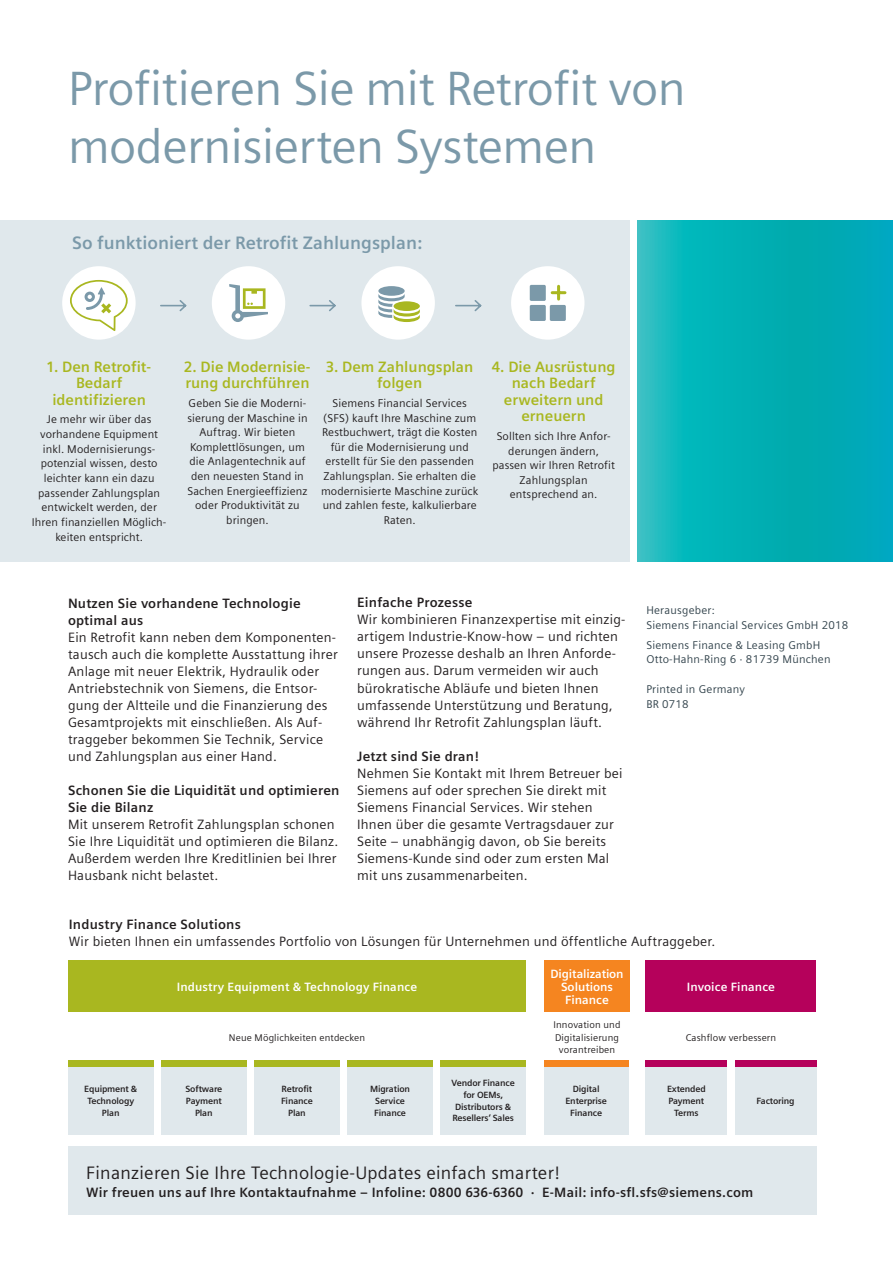
<style>
.page{position:relative;width:893px;height:1263px;background:#fff}
.page>*{position:absolute;margin:0;border:0;box-sizing:border-box;transform-origin:0 0}
.t1{font:48px/57.6px "Siemens Sans";letter-spacing:-.01em;color:#7b99a9}
.t2{font:18px "Siemens Sans";letter-spacing:.015em;color:#231f20}
.t3{font:700 18px "Siemens Sans";color:#7b99a9}
.t4{font:700 15px/16.5px "Siemens Sans";color:#a9b720;text-align:center}
.t5{font:13.5px/17px "Siemens Sans";letter-spacing:.015em;color:#231f20}
.t6{font:700 13.5px/17px "Siemens Sans";letter-spacing:.015em;color:#231f20}
.t7{font:700 12px/12.8px "Siemens Sans";letter-spacing:.01em;color:#fff;text-align:center}
.t8{font:11.25px/14.7px "Siemens Sans";letter-spacing:.01em;color:#231f20;text-align:center}
.t9{font:11.25px/14.9px "Siemens Sans OT";letter-spacing:.02em;color:#33444d}
.t10{font:9.75px/12.6px "Siemens Sans";letter-spacing:.015em;color:#231f20;text-align:center}
.t11{font:700 9px/11.7px "Siemens Sans";letter-spacing:-.015em;color:#231f20;text-align:center}
</style>
<div class="page">
<div style="left:0;top:220px;width:629px;height:341px;background:#e0e8ec"></div>
<svg style="left:637px;top:220px;width:256px;height:341px;background:#06b0b7"></svg>
<svg style="left:455px;top:300px;width:27px;height:12px"></svg>
<svg style="left:309px;top:300px;width:27px;height:12px"></svg>
<svg style="left:160px;top:300px;width:27px;height:12px"></svg>
<div style="left:511px;top:266px;width:73px;height:74px;background:#fff;border-radius:50%"></div>
<svg style="left:530px;top:285px;width:36px;height:36px"></svg>
<div style="left:361px;top:266px;width:74px;height:74px;background:#fff;border-radius:50%"></div>
<div style="left:378px;top:286px;width:27px;height:10px;background:#7b99a9;border-radius:50%"></div>
<svg style="left:378px;top:293px;width:42px;height:29px"></svg>
<div style="left:394px;top:301px;width:26px;height:10px;background:#a9b720;border-radius:50%"></div>
<div style="left:212px;top:266px;width:73px;height:74px;background:#fff;border-radius:50%"></div>
<svg style="left:229px;top:284px;width:39px;height:38px"></svg>
<div style="left:62px;top:266px;width:74px;height:74px;background:#fff;border-radius:50%"></div>
<svg style="left:70px;top:280px;width:58px;height:51px"></svg>
<div style="left:68px;top:1147px;width:748px;height:68px;background:#e0e8ec"></div>
<div style="left:68px;top:961px;width:458px;height:51px;background:#a9b720"></div>
<div style="left:544px;top:961px;width:85px;height:51px;background:#f58520"></div>
<div style="left:645px;top:961px;width:171px;height:51px;background:#b5015b"></div>
<div style="left:68px;top:1066px;width:86px;height:68px;background:#e0e8ec"></div>
<div style="left:254px;top:1066px;width:86px;height:68px;background:#e0e8ec"></div>
<div style="left:645px;top:1066px;width:82px;height:68px;background:#e0e8ec"></div>
<div style="left:161px;top:1066px;width:86px;height:68px;background:#e0e8ec"></div>
<div style="left:347px;top:1066px;width:86px;height:68px;background:#e0e8ec"></div>
<div style="left:440px;top:1066px;width:86px;height:68px;background:#e0e8ec"></div>
<div style="left:544px;top:1066px;width:84px;height:68px;background:#e0e8ec"></div>
<div style="left:735px;top:1066px;width:81px;height:68px;background:#e0e8ec"></div>
<div style="left:68px;top:1060px;width:86px;height:6px;background:#a9b720"></div>
<div style="left:161px;top:1060px;width:86px;height:6px;background:#a9b720"></div>
<div style="left:254px;top:1060px;width:86px;height:6px;background:#a9b720"></div>
<div style="left:645px;top:1060px;width:82px;height:6px;background:#b5015b"></div>
<div style="left:347px;top:1060px;width:86px;height:6px;background:#a9b720"></div>
<div style="left:440px;top:1060px;width:86px;height:6px;background:#a9b720"></div>
<div style="left:544px;top:1060px;width:84px;height:6px;background:#f58520"></div>
<div style="left:735px;top:1060px;width:81px;height:6px;background:#b5015b"></div>
<h1 class="t1" style="left:68px;top:60px;width:619px">Profitieren Sie mit Retrofit von modernisierten Systemen</h1>
<h2 class="t3" style="left:72px;top:233px;width:351px">So funktioniert der Retrofit Zahlungsplan:</h2>
<p class="t4" style="left:47px;top:358px;width:106px">1. Den Retrofit-<br>Bedarf identifizieren</p>
<p class="t8" style="left:32px;top:412px;width:136px">Je mehr wir über das vorhandene Equipment inkl. Modernisierungs&shy;potenzial wissen, desto leichter kann ein dazu passender Zahlungsplan entwickelt werden, der<br>Ihren finanziellen Möglich&shy;keiten entspricht.</p>
<p class="t4" style="left:185px;top:358px;width:127px;text-align:left">2. Die Modernisie&shy;rung durchführen</p>
<p class="t8" style="left:187px;top:396px;width:122px">Geben Sie die Moderni&shy;sierung der Maschine in<br>Auftrag. Wir bieten<br>Komplettlösungen, um die Anlagentechnik auf den neuesten Stand in<br>Sachen Energieeffizienz oder Produktivität zu bringen.</p>
<p class="t4" style="left:326px;top:358px;width:149px">3. Dem Zahlungsplan folgen</p>
<p class="t8" style="left:321px;top:396px;width:159px">Siemens Financial Services (SFS) kauft Ihre Maschine zum<br>Restbuchwert, trägt die Kosten für die Modernisierung und erstellt für Sie den passenden<br>Zahlungsplan. Sie erhalten die modernisierte Maschine zurück und zahlen feste, kalkulierbare<br>Raten.</p>
<p class="t4" style="left:492px;top:358px;width:125px">4. Die Ausrüstung nach Bedarf erweitern und erneuern</p>
<p class="t8" style="left:492px;top:429px;width:124px">Sollten sich Ihre Anfor&shy;derungen ändern, passen wir Ihren Retrofit<br>Zahlungsplan entsprechend an.</p>
<p class="t6" style="left:68px;top:595px;width:234px">Nutzen Sie vorhandene Technologie optimal aus</p>
<p class="t5" style="left:68px;top:629px;width:271px">Ein Retrofit kann neben dem Komponenten&shy;tausch auch die komplette Ausstattung ihrer Anlage mit neuer Elektrik, Hydraulik oder Antriebstechnik von Siemens, die Entsor&shy;gung der Altteile und die Finanzierung des Gesamtprojekts mit einschließen. Als Auf&shy;traggeber bekommen Sie Technik, Service und Zahlungsplan aus einer Hand.</p>
<p class="t6" style="left:68px;top:782px;width:273px">Schonen Sie die Liquidität und optimieren<br>Sie die Bilanz</p>
<p class="t5" style="left:68px;top:816px;width:272px">Mit unserem Retrofit Zahlungsplan schonen Sie Ihre Liquidität und optimieren die Bilanz.<br>Außerdem werden Ihre Kreditlinien bei Ihrer Hausbank nicht belastet.</p>
<p class="t6" style="left:357px;top:594px;width:117px">Einfache Prozesse</p>
<p class="t5" style="left:357px;top:611px;width:270px">Wir kombinieren Finanzexpertise mit einzig&shy;artigem Industrie-Know-how – und richten unsere Prozesse deshalb an Ihren Anforde&shy;rungen aus. Darum vermeiden wir auch bürokratische Abläufe und bieten Ihnen umfassende Unterstützung und Beratung, während Ihr Retrofit Zahlungsplan läuft.</p>
<p class="t6" style="left:357px;top:747px;width:123px">Jetzt sind Sie dran!</p>
<p class="t5" style="left:357px;top:764px;width:267px">Nehmen Sie Kontakt mit Ihrem Betreuer bei Siemens auf oder sprechen Sie direkt mit Siemens Financial Services. Wir stehen Ihnen über die gesamte Vertragsdauer zur Seite – unabhängig davon, ob Sie bereits Siemens-Kunde sind oder zum ersten Mal mit uns zusammenarbeiten.</p>
<p class="t9" style="left:646px;top:603px;width:203px">Herausgeber:<br>Siemens Financial Services GmbH 2018</p>
<p class="t9" style="left:646px;top:637px;width:186px">Siemens Finance &amp; Leasing GmbH<br>Otto-Hahn-Ring 6 · 81739 München</p>
<p class="t9" style="left:646px;top:682px;width:100px">Printed in Germany<br>BR 0718</p>
<p class="t6" style="left:69px;top:916px;width:174px">Industry Finance Solutions</p>
<p class="t5" style="left:69px;top:933px;width:648px">Wir bieten Ihnen ein umfassendes Portfolio von Lösungen für Unternehmen und öffentliche Auftraggeber.</p>
<p class="t7" style="left:177px;top:980px;width:242px">Industry Equipment &amp; Technology Finance</p>
<p class="t10" style="left:229px;top:1031px;width:138px">Neue Möglichkeiten entdecken</p>
<p class="t7" style="left:550px;top:968px;width:75px">Digitalization<br>Solutions<br>Finance</p>
<p class="t10" style="left:553px;top:1018px;width:69px">Innovation und<br>Digitalisierung vorantreiben</p>
<p class="t7" style="left:687px;top:980px;width:90px">Invoice Finance</p>
<p class="t10" style="left:686px;top:1031px;width:92px">Cashflow verbessern</p>
<p class="t11" style="left:370px;top:1083px;width:42px">Migration<br>Service<br>Finance</p>
<p class="t11" style="left:451px;top:1077px;width:65px">Vendor Finance for OEMs,<br>Distributors &amp;<br>Resellers’ Sales</p>
<p class="t11" style="left:565px;top:1083px;width:43px">Digital<br>Enterprise<br>Finance</p>
<p class="t11" style="left:756px;top:1095px;width:40px">Factoring</p>
<p class="t11" style="left:84px;top:1083px;width:54px">Equipment &amp;<br>Technology<br>Plan</p>
<p class="t11" style="left:185px;top:1083px;width:39px">Software<br>Payment<br>Plan</p>
<p class="t11" style="left:281px;top:1083px;width:33px">Retrofit<br>Finance<br>Plan</p>
<p class="t11" style="left:667px;top:1083px;width:40px">Extended<br>Payment<br>Terms</p>
<h2 class="t2" style="left:86px;top:1162px;width:475px">Finanzieren Sie Ihre Technologie-Updates einfach smarter!</h2>
<p class="t6" style="left:86px;top:1183px;width:669px">Wir freuen uns auf Ihre Kontaktaufnahme – Infoline: 0800 636-6360 · E-Mail: info-sfl.sfs@siemens.com</p>
</div>
